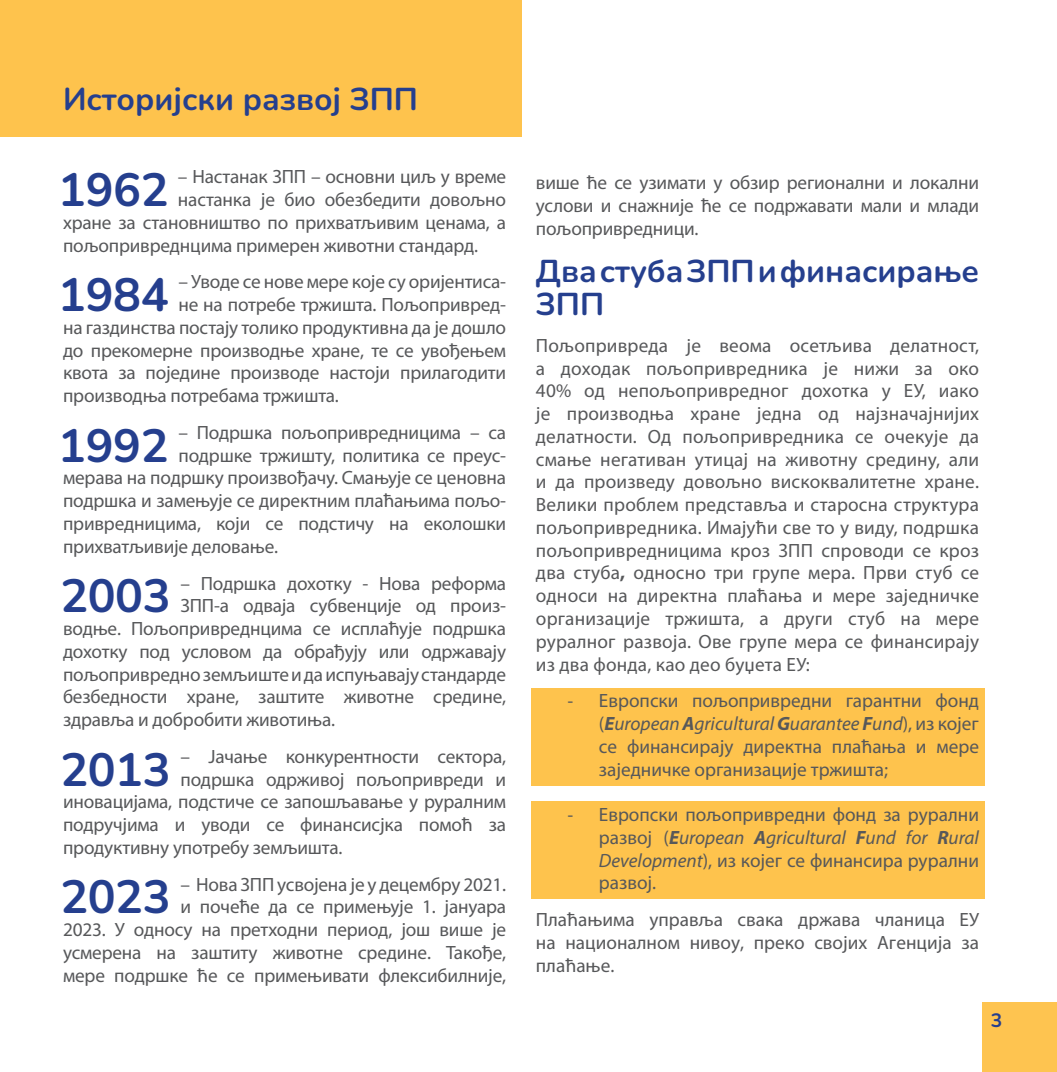
<style>
.page{position:relative;width:1057px;height:1072px;background:#fff}
.page>*{position:absolute;margin:0;border:0;box-sizing:border-box;transform-origin:0 0}
.t1{font:700 46.55px "Nunito";letter-spacing:-.01em;color:#253f8e}
.t2{font:700 31.5px/33.2px "Nunito";color:#253f8e}
.t3{font:19.25px/22.8px "Myriad Pro";letter-spacing:-.01em;color:#57585a;text-align:justify}
.t4{font:700 19.25px "Nunito";color:#253f8e}
.s1{font-weight:700}
.s2{font-family:"Calibri"}
.s3{font-weight:700;font-style:italic}
.s4{font-style:italic}
</style>
<div class="page">
<div style="left:982px;top:1002px;width:75px;height:69px;background:#fec450"></div>
<div style="left:0;top:0;width:521px;height:136px;background:#fec34d"></div>
<div style="left:531px;top:687px;width:453px;height:98px;background:#fec34d"></div>
<div style="left:531px;top:801px;width:453px;height:98px;background:#fec34d"></div>
<h2 class="t2" style="left:63px;top:81px;width:356px">Историјски развој ЗПП</h2>
<h1 class="t1" style="left:58px;top:158px;width:112px">1962</h1>
<p class="t3" style="left:178px;top:166px;width:330px">– Настанак ЗПП – основни циљ у време</p>
<p class="t3" style="left:178px;top:189px;width:330px">настанка је био обезбедити довољно</p>
<p class="t3" style="left:63px;top:211px;width:445px">хране за становништво по прихватљивим ценама, а</p>
<p class="t3" style="left:63px;top:234px;width:416px">пољопривреднцима примерен животни стандард.</p>
<h1 class="t1" style="left:58px;top:263px;width:112px">1984</h1>
<p class="t3" style="left:178px;top:271px;width:329px">– Уводе се нове мере које су оријентиса-</p>
<p class="t3" style="left:178px;top:294px;width:329px">не на потребе тржишта. Пољопривред-</p>
<p class="t3" style="left:63px;top:316px;width:445px">на газдинства постају толико продуктивна да је дошло</p>
<p class="t3" style="left:63px;top:339px;width:444px">до прекомерне производње хране, те се увођењем</p>
<p class="t3" style="left:63px;top:362px;width:445px">квота за поједине производе настоји прилагодити</p>
<p class="t3" style="left:63px;top:385px;width:277px">производња потребама тржишта.</p>
<h1 class="t1" style="left:58px;top:413px;width:112px">1992</h1>
<p class="t3" style="left:178px;top:421px;width:329px">– Подршка пољопривредницима – са</p>
<p class="t3" style="left:178px;top:444px;width:329px">подршке тржишту, политика се преус-</p>
<p class="t3" style="left:63px;top:467px;width:444px">мерава на подршку произвођачу. Смањује се ценовна</p>
<p class="t3" style="left:63px;top:490px;width:445px">подршка и замењује се директним плаћањима пољо-</p>
<p class="t3" style="left:63px;top:512px;width:445px">привредницима, који се подстичу на еколошки</p>
<p class="t3" style="left:63px;top:535px;width:217px">прихватљивије деловање.</p>
<h1 class="t1" style="left:60px;top:564px;width:112px">2003</h1>
<p class="t3" style="left:180px;top:572px;width:327px">– Подршка дохотку - Нова реформа</p>
<p class="t3" style="left:180px;top:595px;width:327px">ЗПП-а одваја субвенције од произ-</p>
<p class="t3" style="left:63px;top:617px;width:444px">водње. Пољопривреднцима се исплаћује подршка</p>
<p class="t3" style="left:63px;top:640px;width:444px">дохотку под условом да обрађују или одржавају</p>
<p class="t3" style="left:63px;top:663px;width:445px">пољопривредно земљиште и да испуњавају стандарде</p>
<p class="t3" style="left:63px;top:686px;width:445px">безбедности хране, заштите животне средине,</p>
<p class="t3" style="left:63px;top:708px;width:274px">здравља и добробити животиња.</p>
<h1 class="t1" style="left:60px;top:737px;width:112px">2013</h1>
<p class="t3" style="left:180px;top:745px;width:327px">– Јачање конкурентности сектора,</p>
<p class="t3" style="left:180px;top:768px;width:327px">подршка одрживој пољопривреди и</p>
<p class="t3" style="left:63px;top:791px;width:444px">иновацијама, подстиче се запошљавање у руралним</p>
<p class="t3" style="left:63px;top:813px;width:444px">подручјима и уводи се финансисјка помоћ за</p>
<p class="t3" style="left:63px;top:836px;width:281px">продуктивну употребу земљишта.</p>
<h1 class="t1" style="left:60px;top:865px;width:112px">2023</h1>
<p class="t3" style="left:63px;top:873px;width:445px;text-align:right">– Нова ЗПП усвојена је у децембру 2021.<br>и почеће да се примењује 1. јануара<br>2023. У односу на претходни период, још више је усмерена на заштиту животне средине. Такође, мере подршке ће се примењивати флексибилније,</p>
<p class="t3" style="left:536px;top:171px;width:445px">више ће се узимати у обзир регионални и локални услови и снажније ће се подржавати мали и млади пољопривредници.</p>
<h2 class="t2" style="left:536px;top:253px;width:444px">Два стуба ЗПП и финасирање<br>ЗПП</h2>
<p class="t3" style="left:536px;top:334px;width:445px">Пољопривреда је веома осетљива делатност, a доходак пољопривредника је нижи за око 40% од непољопривредног дохотка у ЕУ, иако је производња хране једна од најзначајнијих делатности. Од пољопривредника се очекује да смање негативан утицај на животну средину, али и да произведу довољно вискоквалитетне хране.<br>Велики проблем представља и старосна структура пољопривредника. Имајући све то у виду, подршка пољопривредницима кроз ЗПП спроводи се кроз два стуба<span class="s1">,</span> односно три групе мера. Први стуб се односи на директна плаћања и мере заједничке организације тржишта, а други стуб на мере руралног развоја. Ове групе мера се финансирају из два фонда, као део буџета ЕУ:</p>
<p class="t3" style="left:599px;top:689px;width:382px;text-indent:-31px"><span class="s2">-</span> Европски пољопривредни гарантни фонд (<span class="s3">E</span><span class="s4">uropean</span> <span class="s3">A</span><span class="s4">gricultural</span> <span class="s3">G</span><span class="s4">uarantee</span> <span class="s3">F</span><span class="s4">und</span>), из којег се финансирају директна плаћања и мере заједничке организације тржишта;</p>
<p class="t3" style="left:599px;top:803px;width:381px;text-indent:-31px"><span class="s2">-</span> Европски пољопривредни фонд за рурални развој (<span class="s3">E</span><span class="s4">uropean</span> <span class="s3">A</span><span class="s4">gricultural</span> <span class="s3">F</span><span class="s4">und for</span> <span class="s3">R</span><span class="s4">ural Development</span>), из којег се финансира рурални развој.</p>
<p class="t3" style="left:536px;top:908px;width:445px">Плаћањима управља свака држава чланица ЕУ на националном нивоу, преко својих Агенција за плаћање.</p>
<p class="t4" style="left:990px;top:1006px;width:13px">3</p>
</div>
